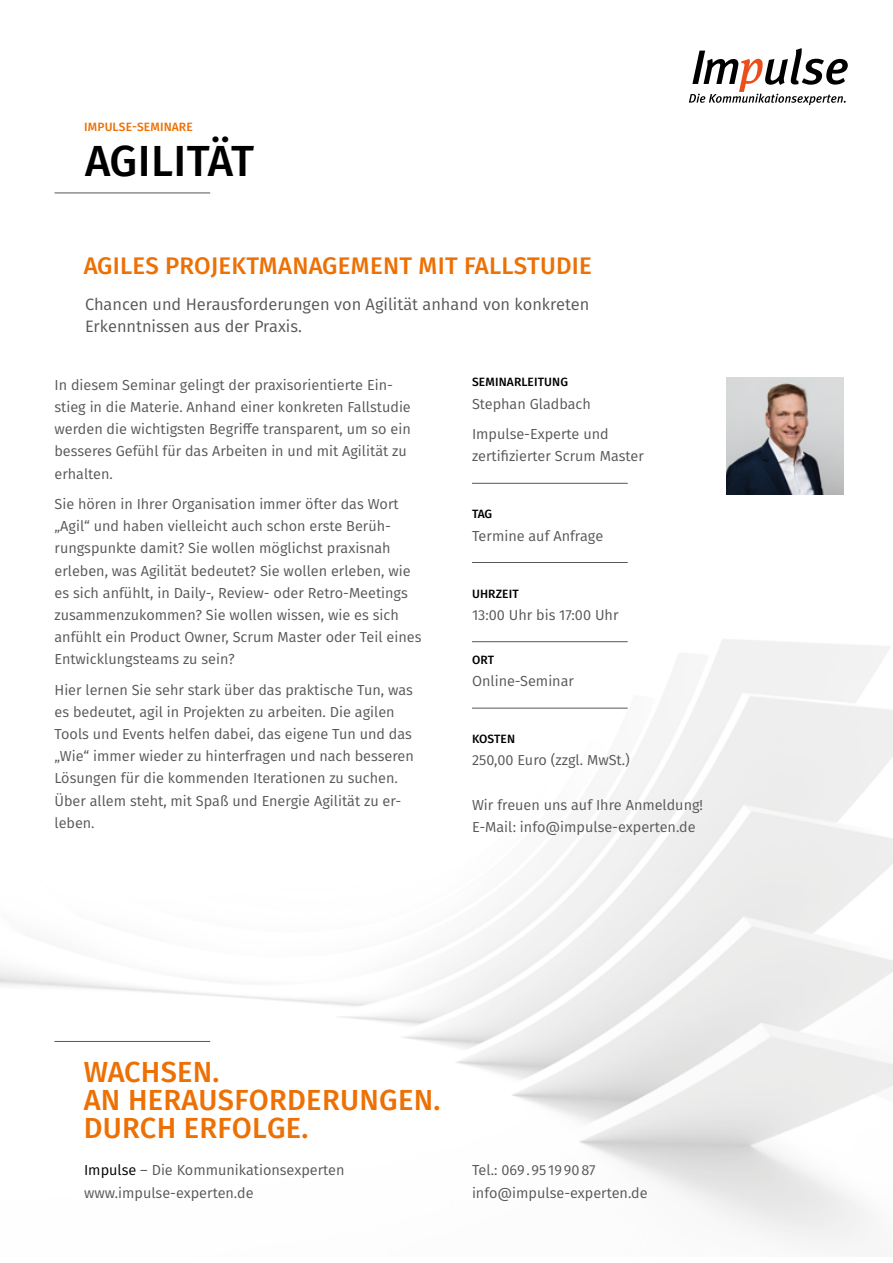
<style>
.page{position:relative;width:893px;height:1263px;background:#fff}
.page>*{position:absolute;margin:0;border:0;box-sizing:border-box;transform-origin:0 0}
.t1{font:500 43.5px "Fira Sans";letter-spacing:.01em;color:#000}
.t2{font:500 29.1px/27.8px "Fira Sans";letter-spacing:.01em;color:#ed7004}
.t3{font:500 24px "Fira Sans";letter-spacing:.01em;color:#ed7004}
.t4{font:16.5px/22.2px "Fira Sans";color:#575756}
.t5{font:14.55px/22.2px "Fira Sans";color:#575756}
.t6{font:500 12px "Fira Sans";letter-spacing:.01em;color:#000}
.t7{font:500 12px "Fira Sans";letter-spacing:.01em;color:#ed7004}
.s1{color:#000}
</style>
<div class="page">
<svg style="left:689px;top:48px;width:159px;height:57px"></svg>
<hr style="left:54px;top:1041px;width:156px;height:1px;background:#575756">
<hr style="left:54px;top:193px;width:156px;height:1px;background:#575756">
<hr style="left:472px;top:483px;width:156px;height:1px;background:#575756">
<hr style="left:472px;top:562px;width:156px;height:1px;background:#575756">
<hr style="left:472px;top:641px;width:156px;height:1px;background:#575756">
<hr style="left:472px;top:708px;width:156px;height:1px;background:#575756">
<img style="left:726px;top:377px;width:118px;height:118px">
<p class="t7" style="left:84px;top:118px;width:110px">IMPULSE-SEMINARE</p>
<p class="t1" style="left:85px;top:130px;width:171px">AGILITÄT</p>
<p class="t3" style="left:84px;top:249px;width:510px">AGILES PROJEKTMANAGEMENT MIT FALLSTUDIE</p>
<p class="t4" style="left:85px;top:293px;width:506px">Chancen und Herausforderungen von Agilität anhand von konkreten<br>Erkenntnissen aus der Praxis.</p>
<p class="t5" style="left:54px;top:373px;width:358px">In diesem Seminar gelingt der praxisorientierte Ein&shy;stieg in die Materie. Anhand einer konkreten Fallstudie werden die wichtigsten Begriffe transparent, um so ein besseres Gefühl für das Arbeiten in und mit Agilität zu erhalten.</p>
<p class="t5" style="left:54px;top:493px;width:368px">Sie hören in Ihrer Organisation immer öfter das Wort „Agil“ und haben vielleicht auch schon erste Berüh&shy;rungspunkte damit? Sie wollen möglichst praxisnah erleben, was Agilität bedeutet? Sie wollen erleben, wie es sich anfühlt, in Daily-, Review- oder Retro-Meetings zusammenzukommen? Sie wollen wissen, wie es sich anfühlt ein Product Owner, Scrum Master oder Teil eines Entwicklungsteams zu sein?</p>
<p class="t5" style="left:54px;top:678px;width:361px">Hier lernen Sie sehr stark über das praktische Tun, was es bedeutet, agil in Projekten zu arbeiten. Die agilen Tools und Events helfen dabei, das eigene Tun und das „Wie“ immer wieder zu hinterfragen und nach besseren Lösungen für die kommenden Iterationen zu suchen.<br>Über allem steht, mit Spaß und Energie Agilität zu er&shy;leben.</p>
<p class="t6" style="left:472px;top:374px;width:98px">SEMINARLEITUNG</p>
<p class="t5" style="left:472px;top:392px;width:120px">Stephan Gladbach</p>
<p class="t5" style="left:472px;top:423px;width:173px">Impulse-Experte und zertifizierter Scrum Master</p>
<p class="t6" style="left:472px;top:506px;width:22px">TAG</p>
<p class="t5" style="left:472px;top:524px;width:133px">Termine auf Anfrage</p>
<p class="t6" style="left:472px;top:585px;width:48px">UHRZEIT</p>
<p class="t5" style="left:472px;top:603px;width:148px">13:00 Uhr bis 17:00 Uhr</p>
<p class="t6" style="left:472px;top:651px;width:24px">ORT</p>
<p class="t5" style="left:472px;top:670px;width:104px">Online-Seminar</p>
<p class="t6" style="left:472px;top:731px;width:45px">KOSTEN</p>
<p class="t5" style="left:472px;top:749px;width:159px">250,00 Euro (zzgl. MwSt.)</p>
<p class="t5" style="left:472px;top:793px;width:233px">Wir freuen uns auf Ihre Anmeldung!<br>E-Mail: info@impulse-experten.de</p>
<p class="t2" style="left:84px;top:1058px;width:358px">WACHSEN.<br>AN HERAUSFORDERUNGEN.<br>DURCH ERFOLGE.</p>
<p class="t5" style="left:84px;top:1159px;width:262px"><span class="s1">Impulse</span> – Die Kommunikationsexperten www.impulse-experten.de</p>
<p class="t5" style="left:472px;top:1159px;width:125px">Tel.: 069.95 199087</p>
<p class="t5" style="left:472px;top:1181px;width:177px">info@impulse-experten.de</p>
</div>
